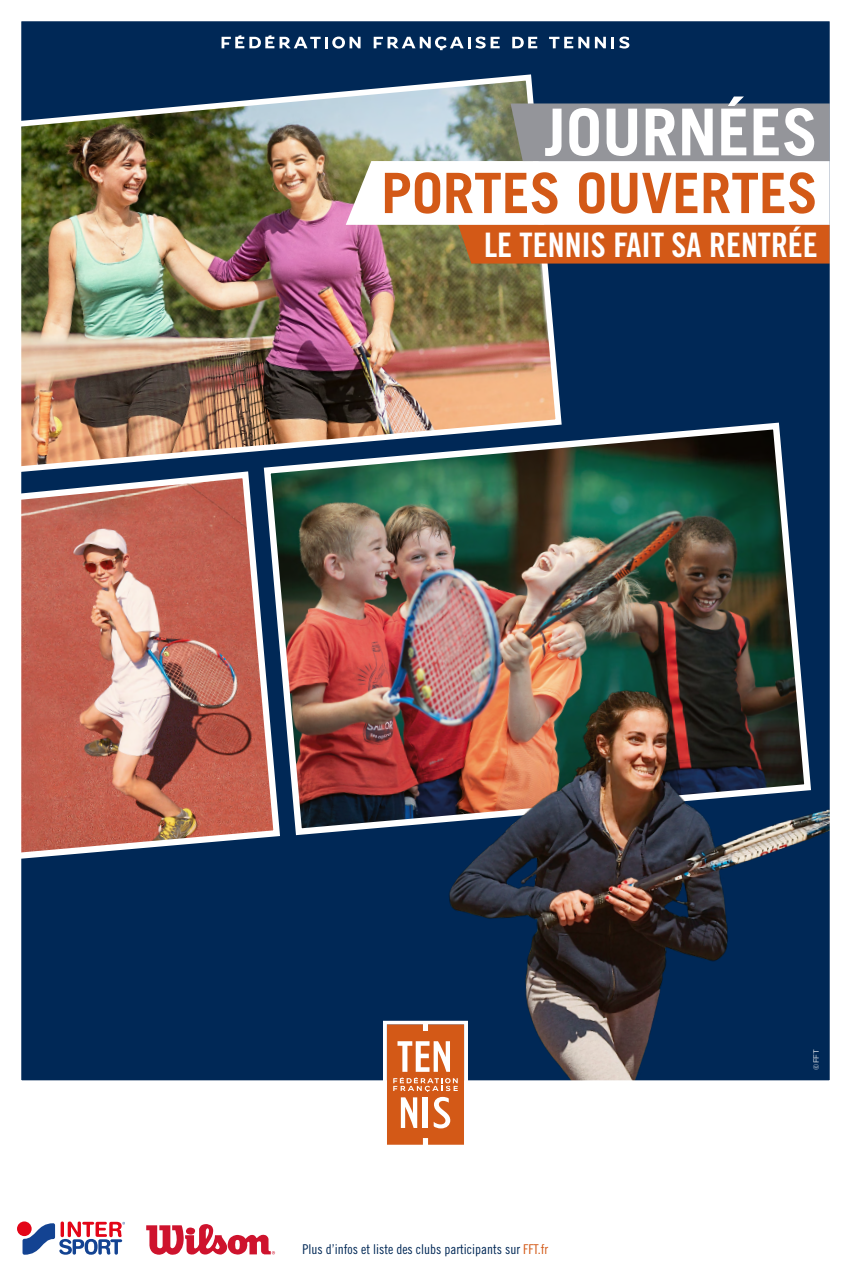
<style>
.page{position:relative;width:851px;height:1276px;background:#fff}
.page>*{position:absolute;margin:0;border:0;box-sizing:border-box;transform-origin:0 0}
.t1{font:700 64.72px "Trade Gothic LT Pro";color:#fff}
.t2{font:700 55.72px "Trade Gothic LT Pro";color:#d35917}
.t3{font:33.75px "Trade Gothic LT Pro Bd Cn 20";color:#fff}
.t4{font:13.5px "Trade Gothic Cond Eighteen";color:#002856}
.t5{font:7.5px "Gotham";color:#fff}
.s1{color:#d35917}
</style>
<div class="page">
<svg style="left:146px;top:1224px;width:129px;height:31px"></svg>
<div style="left:17px;top:1221px;width:15px;height:15px;background:#e30518;border-radius:50%"></div>
<svg style="left:23px;top:1221px;width:102px;height:33px"></svg>
<img style="left:21px;top:21px;width:809px;height:1060px">
<svg style="left:383px;top:1020px;width:85px;height:125px"></svg>
<svg style="left:221px;top:35px;width:139px;height:14px"></svg>
<svg style="left:373px;top:37px;width:126px;height:13px"></svg>
<svg style="left:512px;top:37px;width:25px;height:11px"></svg>
<svg style="left:549px;top:37px;width:56px;height:11px"></svg>
<svg style="left:611px;top:37px;width:18px;height:12px"></svg>
<h1 class="t1" style="left:544px;top:92px;width:275px">JOURNÉES</h1>
<h2 class="t2" style="left:381px;top:159px;width:438px">PORTES OUVERTES</h2>
<h3 class="t3" style="left:484px;top:224px;width:335px">LE TENNIS FAIT SA RENTRÉE</h3>
<p class="t4" style="left:302px;top:1241px;width:247px">Plus d’infos et liste des clubs participants sur <span class="s1">FFT.fr</span></p>
<p class="t5" style="left:811px;top:1069px;width:22px;rotate:-90deg">©FFT</p>
</div>
